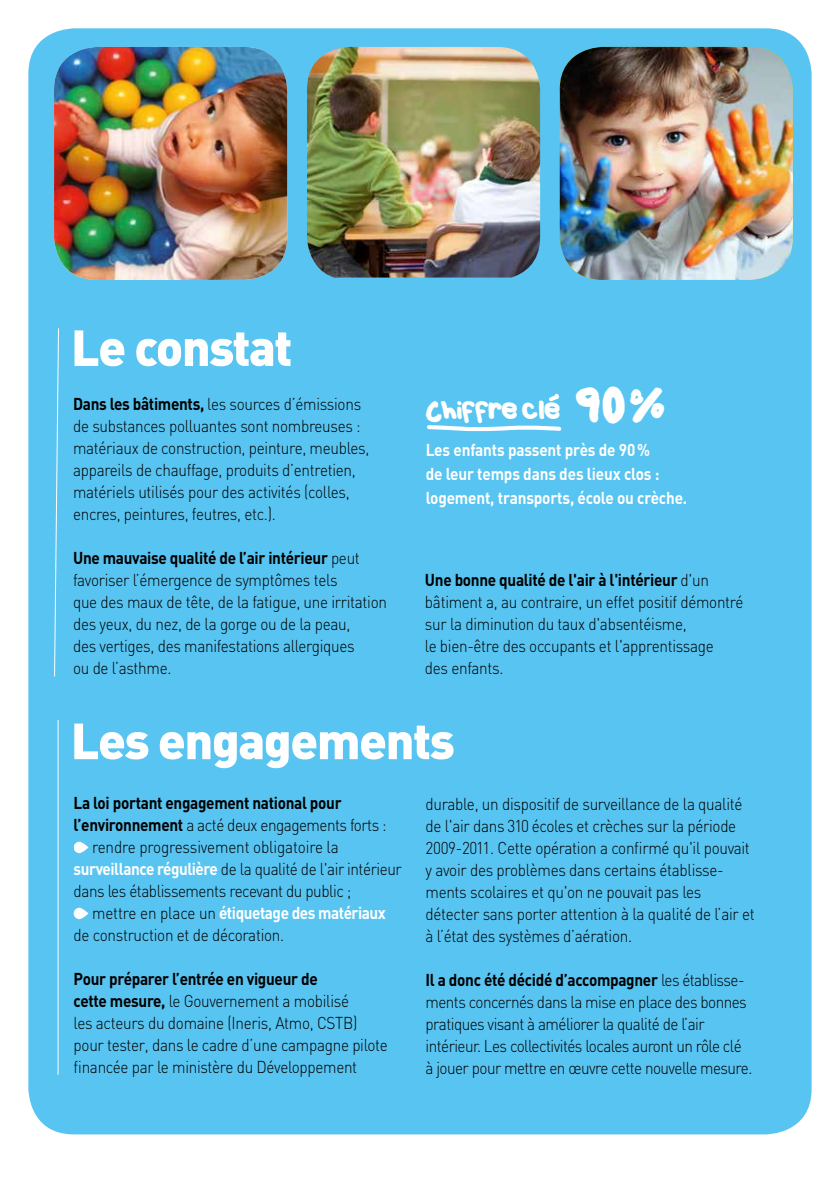
<style>
.page{position:relative;width:840px;height:1191px;background:#fff}
.page>*{position:absolute;margin:0;border:0;box-sizing:border-box;transform-origin:0 0}
.t1{font:900 50px "DIN";letter-spacing:-.03em;color:#fff}
.t2{font:20px "Culia";color:#fff}
.t3{font:300 17px/22px "DIN";letter-spacing:-.02em;color:#000;scale:.9 1}
.t4{font:700 17px/24px "DIN";letter-spacing:-.01em;color:#fff;scale:.9 1}
.t5{font:700 17px "DIN";letter-spacing:-.03em;color:#fff;scale:.9 1}
.t6{font:700 17px "DIN";letter-spacing:-.02em;color:#000;scale:.9 1}
.s1{font-weight:700}
.s2{font-size:35px}
.s3{font-weight:700;color:#fff}
.s4{font-weight:300;color:#000}
</style>
<div class="page">
<div style="left:28px;top:28px;width:783px;height:1106px;background:#58c4f1;border-radius:45px"></div>
<img style="left:559px;top:47px;width:233px;height:233px">
<img style="left:307px;top:47px;width:233px;height:230px">
<img style="left:54px;top:47px;width:233px;height:233px">
<svg style="left:54px;top:328px;width:5px;height:349px"></svg>
<hr style="left:57px;top:720px;width:1px;height:354px;background:#fff">
<svg style="left:74px;top:841px;width:14px;height:12px"></svg>
<svg style="left:74px;top:907px;width:14px;height:12px"></svg>
<svg style="left:549px;top:393px;width:10px;height:9px"></svg>
<svg style="left:427px;top:425px;width:135px;height:7px"></svg>
<h1 class="t1" style="left:71px;top:314px;width:223px">Le constat</h1>
<p class="t3" style="left:73px;top:393px;width:330px"><span class="s1">Dans les bâtiments,</span> les sources d’émissions de substances polluantes sont nombreuses : matériaux de construction, peinture, meubles, appareils de chauffage, produits d’entretien, matériels utilisés pour des activités (colles, encres, peintures, feutres, etc.).</p>
<p class="t3" style="left:73px;top:547px;width:350px"><span class="s1">Une mauvaise qualité de l’air intérieur</span> peut favoriser l’émergence de symptômes tels<br>que des maux de tête, de la fatigue, une irritation des yeux, du nez, de la gorge ou de la peau,<br>des vertiges, des manifestations allergiques<br>ou de l’asthme.</p>
<p class="t2" style="left:425px;top:400px;width:240px">Chiffre cle <span class="s2">90%</span></p>
<p class="t4" style="left:425px;top:437px;width:292px">Les enfants passent près de 90%<br>de leur temps dans des lieux clos : logement, transports, école ou crèche.</p>
<p class="t3" style="left:425px;top:569px;width:355px"><span class="s1">Une bonne qualité de l'air à l'intérieur</span> d'un bâtiment a, au contraire, un effet positif démontré sur la diminution du taux d'absentéisme,<br>le bien-être des occupants et l'apprentissage<br>des enfants.</p>
<h1 class="t1" style="left:71px;top:707px;width:385px">Les engagements</h1>
<p class="t6" style="left:74px;top:792px;width:299px">La loi portant engagement national pour</p>
<p class="t3" style="left:74px;top:814px;width:349px"><span class="s1">l’environnement</span> a acté deux engagements forts :</p>
<p class="t3" style="left:92px;top:836px;width:275px">rendre progressivement obligatoire la</p>
<p class="t3" style="left:74px;top:858px;width:366px"><span class="s3">surveillance régulière</span> de la qualité de l'air intérieur</p>
<p class="t3" style="left:74px;top:880px;width:310px">dans les établissements recevant du public ;</p>
<p class="t5" style="left:92px;top:902px;width:328px"><span class="s4">mettre en place un</span> étiquetage des matériaux</p>
<p class="t3" style="left:74px;top:924px;width:235px">de construction et de décoration.</p>
<p class="t3" style="left:74px;top:968px;width:350px"><span class="s1">Pour préparer l’entrée en vigueur de<br>cette mesure,</span> le Gouvernement a mobilisé<br>les acteurs du domaine (Ineris, Atmo, CSTB) pour tester, dans le cadre d’une campagne pilote financée par le ministère du Développement</p>
<p class="t3" style="left:425px;top:793px;width:367px">durable, un dispositif de surveillance de la qualité de l'air dans 310 écoles et crèches sur la période 2009-2011. Cette opération a confirmé qu'il pouvait y avoir des problèmes dans certains établisse&shy;ments scolaires et qu'on ne pouvait pas les détecter sans porter attention à la qualité de l’air et à l’état des systèmes d’aération.</p>
<p class="t3" style="left:425px;top:969px;width:364px"><span class="s1">Il a donc été décidé d’accompagner</span> les établisse&shy;ments concernés dans la mise en place des bonnes pratiques visant à améliorer la qualité de l’air intérieur. Les collectivités locales auront un rôle clé à jouer pour mettre en œuvre cette nouvelle mesure.</p>
</div>
